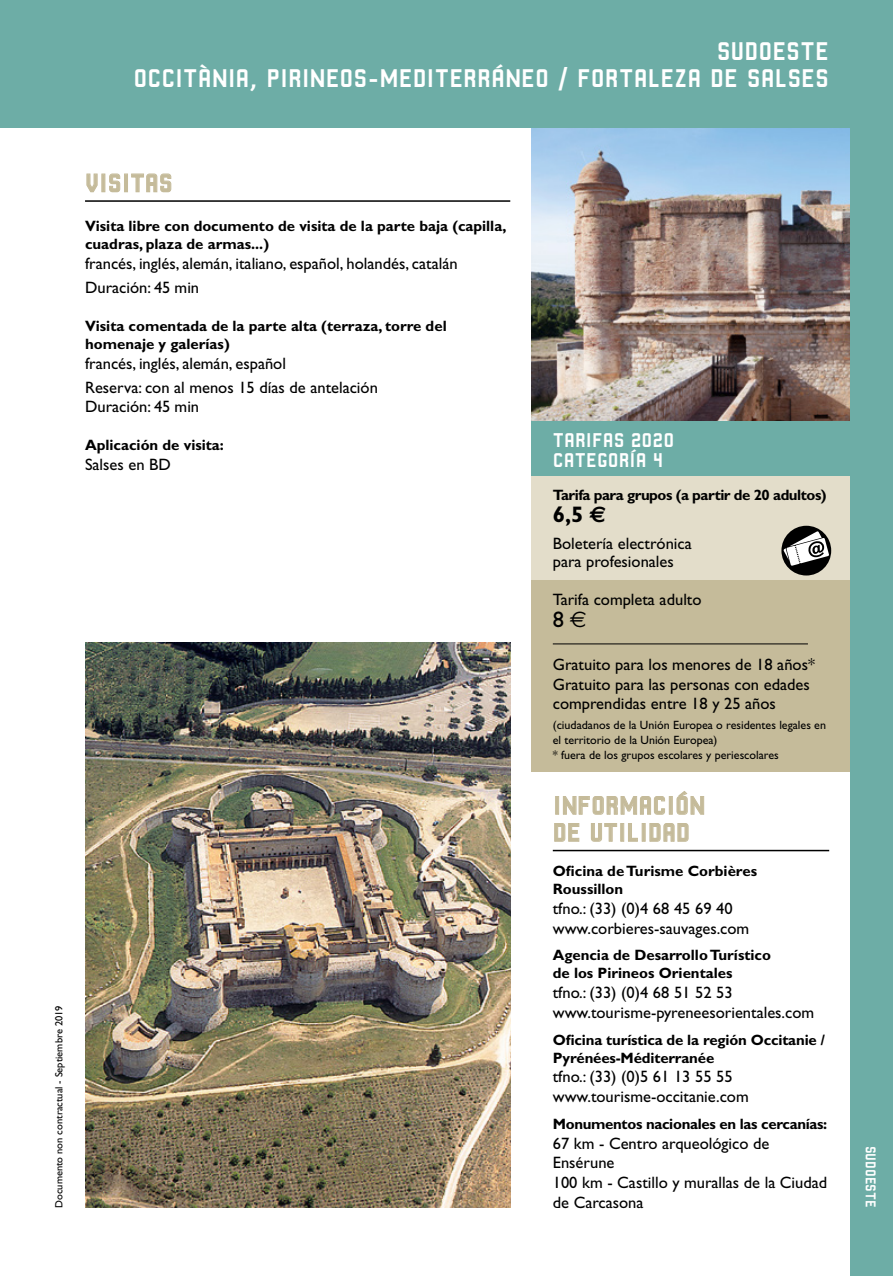
<style>
.page{position:relative;width:893px;height:1276px;background:#fff}
.page>*{position:absolute;margin:0;border:0;box-sizing:border-box;transform-origin:0 0}
.monuments_bandeau_20{font:27px/27px "Robust CMN";color:#fff;text-align:right}
.sous-titre_2016{font:27px/27px "Robust CMN";color:#c5bb9a}
.t1{font:700 22.5px "Gill Sans";color:#000}
.prix_2016{font:22.5px "Gill Sans";color:#000}
.titre_tableau{font:21px/19.5px "Robust CMN";color:#fff}
.intertitre_2016{font:16.5px/19.8px "Gill Sans";color:#000}
.intertitre_2016-2{font:700 15px/18px "Gill Sans";color:#000}
.intertitre_2016-3{font:700 15px "Gill Sans";letter-spacing:-.03em;color:#000}
.intertitre_2016-4{font:700 15px "Gill Sans";letter-spacing:-.02em;color:#000}
.t2{font:15px "Robust CMN";color:#fff}
.info_tarif_2016{font:12px/15px "Gill Sans";color:#000}
.t3{font:10.5px "Gill Sans";color:#000}
.s1{font-family:"Euro Sans"}
</style>
<div class="page">
<div style="left:531px;top:421px;width:341px;height:55px;background:#6dada6"></div>
<div style="left:531px;top:476px;width:341px;height:104px;background:#e3ddca"></div>
<div style="left:531px;top:580px;width:341px;height:191px;background:#c5bb9a"></div>
<img style="left:531px;top:128px;width:319px;height:293px">
<div style="left:781px;top:526px;width:50px;height:49px;background:#000;border-radius:50%"></div>
<svg style="left:783px;top:531px;width:46px;height:35px"></svg>
<hr style="left:553px;top:643px;width:255px;height:1px;background:#000">
<hr style="left:553px;top:850px;width:276px;height:1px;background:#000">
<div style="left:555px;top:796px;width:4px;height:18px;border:1px solid #c5bb9a"></div>
<svg style="left:563px;top:796px;width:102px;height:19px"></svg>
<div style="left:669px;top:796px;width:4px;height:18px;border:1px solid #c5bb9a"></div>
<svg style="left:676px;top:791px;width:29px;height:24px"></svg>
<svg style="left:554px;top:823px;width:26px;height:19px"></svg>
<svg style="left:591px;top:823px;width:26px;height:19px"></svg>
<div style="left:620px;top:823px;width:4px;height:18px;border:1px solid #c5bb9a"></div>
<svg style="left:628px;top:823px;width:10px;height:19px"></svg>
<div style="left:642px;top:823px;width:4px;height:18px;border:1px solid #c5bb9a"></div>
<svg style="left:649px;top:823px;width:40px;height:19px"></svg>
<img style="left:85px;top:642px;width:425px;height:566px">
<hr style="left:85px;top:200px;width:425px;height:2px;background:#000">
<svg style="left:86px;top:173px;width:12px;height:20px"></svg>
<div style="left:101px;top:173px;width:4px;height:19px;border:1px solid #c5bb9a"></div>
<svg style="left:109px;top:173px;width:12px;height:20px"></svg>
<div style="left:124px;top:173px;width:4px;height:19px;border:1px solid #c5bb9a"></div>
<svg style="left:131px;top:173px;width:41px;height:20px"></svg>
<div style="left:0;top:0;width:893px;height:128px;background:#6dada6"></div>
<div style="left:850px;top:0;width:43px;height:1276px;background:#6dada6"></div>
<p class="monuments_bandeau_20" style="left:133px;top:37px;width:697px">SUDOESTE<br>OCCITÀNIA, PIRINEOS-MEDITERRÁNEO / FORTALEZA DE SALSES</p>
<p class="sous-titre_2016" style="left:85px;top:169px;width:89px">VISITAS</p>
<p class="intertitre_2016-2" style="left:85px;top:217px;width:423px">Visita libre con documento de visita de la parte baja (capilla, cuadras, plaza de armas...)</p>
<p class="intertitre_2016" style="left:85px;top:253px;width:374px">francés, inglés, alemán, italiano, español, holandés, catalán</p>
<p class="intertitre_2016" style="left:85px;top:277px;width:116px">Duración: 45 min</p>
<p class="intertitre_2016-2" style="left:85px;top:317px;width:363px">Visita comentada de la parte alta (terraza, torre del homenaje y galerías)</p>
<p class="intertitre_2016" style="left:85px;top:353px;width:202px">francés, inglés, alemán, español</p>
<p class="intertitre_2016" style="left:85px;top:377px;width:294px">Reserva: con al menos 15 días de antelación</p>
<p class="intertitre_2016" style="left:85px;top:397px;width:116px">Duración: 45 min</p>
<p class="intertitre_2016-2" style="left:85px;top:436px;width:140px">Aplicación de visita:</p>
<p class="intertitre_2016" style="left:85px;top:455px;width:87px">Salses en BD</p>
<p class="t3" style="left:53px;top:1208px;width:204px;rotate:-90deg">Documento non contractual - Septiembre 2019</p>
<p class="titre_tableau" style="left:553px;top:430px;width:123px">TARIFAS 2020<br>CATEGORÍA 4</p>
<p class="intertitre_2016-3" style="left:553px;top:486px;width:275px">Tarifa para grupos (a partir de 20 adultos)</p>
<p class="t1" style="left:553px;top:501px;width:55px">6,5 <span class="s1">€</span></p>
<p class="intertitre_2016" style="left:553px;top:534px;width:141px;line-height:18px">Boletería electrónica para profesionales</p>
<p class="intertitre_2016" style="left:553px;top:589px;width:150px">Tarifa completa adulto</p>
<p class="prix_2016" style="left:553px;top:607px;width:35px">8 <span class="s1">€</span></p>
<p class="intertitre_2016" style="left:553px;top:654px;width:264px">Gratuito para los menores de 18 años*</p>
<p class="intertitre_2016" style="left:553px;top:674px;width:258px">Gratuito para las personas con edades comprendidas entre 18 y 25 años</p>
<p class="info_tarif_2016" style="left:553px;top:717px;width:275px">(ciudadanos de la Unión Europea o residentes legales en el territorio de la Unión Europea)<br>* fuera de los grupos escolares y periescolares</p>
<p class="sous-titre_2016" style="left:553px;top:791px;width:154px">INFORMACIÓN<br>DE UTILIDAD</p>
<p class="intertitre_2016-2" style="left:553px;top:862px;width:206px">Oficina de Turisme Corbières<br>Roussillon</p>
<p class="intertitre_2016" style="left:553px;top:898px;width:198px">tfno.: (33) (0)4 68 45 69 40 www.corbieres-sauvages.com</p>
<p class="intertitre_2016-2" style="left:553px;top:946px;width:220px">Agencia de Desarrollo Turístico de los Pirineos Orientales</p>
<p class="intertitre_2016" style="left:553px;top:983px;width:263px">tfno.: (33) (0)4 68 51 52 53 www.tourisme-pyreneesorientales.com</p>
<p class="intertitre_2016-2" style="left:553px;top:1030px;width:274px">Oficina turística de la región Occitanie /<br>Pyrénées-Méditerranée</p>
<p class="intertitre_2016" style="left:553px;top:1067px;width:181px">tfno.: (33) (0)5 61 13 55 55</p>
<p class="intertitre_2016" style="left:553px;top:1087px;width:198px">www.tourisme-occitanie.com</p>
<p class="intertitre_2016-4" style="left:553px;top:1114px;width:276px">Monumentos nacionales en las cercanías:</p>
<p class="intertitre_2016" style="left:553px;top:1133px;width:276px">67 km - Centro arqueológico de<br>Ensérune<br>100 km - Castillo y murallas de la Ciudad de Carcasona</p>
<p class="t2" style="left:879px;top:1145px;width:64px;rotate:90deg">SUDOESTE</p>
</div>
